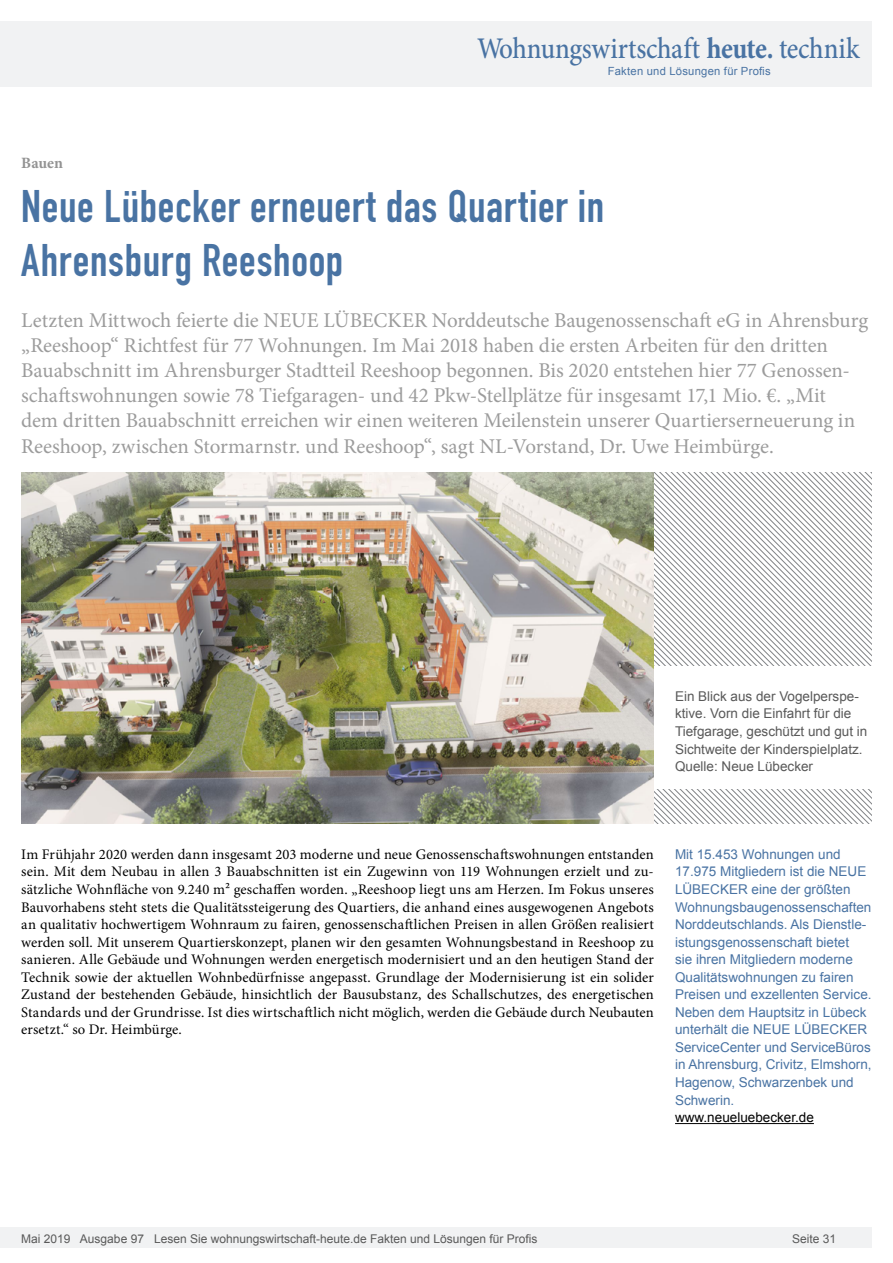
<style>
.page{position:relative;width:893px;height:1263px;background:#fff}
.page>*{position:absolute;margin:0;border:0;box-sizing:border-box;transform-origin:0 0}
.t1{font:45px/54px "DIN Engschrift";letter-spacing:.015em;color:#4973a3}
.t2{font:500 30px "Minion Pro";letter-spacing:-.01em;color:#4973a3;scale:.9 1}
.t3{font:21px/25.2px "Minion Pro";letter-spacing:-.005em;color:#9c9c9c}
.t4{font:700 15.75px "Minion Pro";letter-spacing:-.005em;color:#939393}
.t5{font:14.7px/17.5px "Minion Pro";letter-spacing:.005em;color:#000;text-align:justify}
.t6{font:13.5px/17.5px "Arial";color:#4973a3}
.t7{font:13.5px/17.5px "Arial";color:#595959}
.t8{font:13.5px "Arial";color:#000}
.t9{font:12px "Arial";color:#595959}
.t10{font:11.25px "Arial";letter-spacing:.025em;color:#4973a3}
.s1{font-weight:700}
</style>
<div class="page">
<div style="left:0;top:1227px;width:872px;height:20px;background:#f1f2f3"></div>
<div style="left:0;top:21px;width:872px;height:66px;background:#f1f2f3"></div>
<svg style="left:654px;top:473px;width:218px;height:94px"></svg>
<svg style="left:654px;top:567px;width:218px;height:257px"></svg>
<div style="left:654px;top:666px;width:237px;height:123px;background:#fff"></div>
<hr style="left:675px;top:1123px;width:139px;height:1px;background:#000">
<img style="left:21px;top:473px;width:633px;height:351px">
<h2 class="t2" style="left:477px;top:28px;width:426px">Wohnungswirtschaft <span class="s1">heute.</span> technik</h2>
<p class="t10" style="left:608px;top:63px;width:165px">Fakten und Lösungen für Profis</p>
<p class="t4" style="left:21px;top:152px;width:43px">Bauen</p>
<h1 class="t1" style="left:21px;top:180px;width:585px">Neue Lübecker erneuert das Quartier in<br>Ahrensburg Reeshoop</h1>
<p class="t3" style="left:21px;top:307px;width:849px">Letzten Mittwoch feierte die NEUE LÜBECKER Norddeutsche Baugenossenschaft eG in Ahrensburg „Reeshoop“ Richtfest für 77 Wohnungen. Im Mai 2018 haben die ersten Arbeiten für den dritten Bauabschnitt im Ahrensburger Stadtteil Reeshoop begonnen. Bis 2020 entstehen hier 77 Genossen&shy;schaftswohnungen sowie 78 Tiefgaragen- und 42 Pkw-Stellplätze für insgesamt 17,1 Mio. €. „Mit<br>dem dritten Bauabschnitt erreichen wir einen weiteren Meilenstein unserer Quartierserneuerung in Reeshoop, zwischen Stormarnstr. und Reeshoop“, sagt NL-Vorstand, Dr. Uwe Heimbürge.</p>
<p class="t7" style="left:675px;top:687px;width:194px">Ein Blick aus der Vogelperspe&shy;ktive. Vorn die Einfahrt für die<br>Tiefgarage, geschützt und gut in<br>Sichtweite der Kinderspielplatz.<br>Quelle: Neue Lübecker</p>
<p class="t5" style="left:21px;top:845px;width:634px">Im Frühjahr 2020 werden dann insgesamt 203 moderne und neue Genossenschaftswohnungen entstanden sein. Mit dem Neubau in allen 3 Bauabschnitten ist ein Zugewinn von 119 Wohnungen erzielt und zu&shy;sätzliche Wohnfläche von 9.240 m² geschaffen worden. „Reeshoop liegt uns am Herzen. Im Fokus unseres Bauvorhabens steht stets die Qualitätssteigerung des Quartiers, die anhand eines ausgewogenen Angebots an qualitativ hochwertigem Wohnraum zu fairen, genossenschaftlichen Preisen in allen Größen realisiert werden soll. Mit unserem Quartierskonzept, planen wir den gesamten Wohnungsbestand in Reeshoop zu sanieren. Alle Gebäude und Wohnungen werden energetisch modernisiert und an den heutigen Stand der Technik sowie der aktuellen Wohnbedürfnisse angepasst. Grundlage der Modernisierung ist ein solider Zustand der bestehenden Gebäude, hinsichtlich der Bausubstanz, des Schallschutzes, des energetischen Standards und der Grundrisse. Ist dies wirtschaftlich nicht möglich, werden die Gebäude durch Neubauten ersetzt.“ so Dr. Heimbürge.</p>
<p class="t6" style="left:675px;top:845px;width:198px">Mit 15.453 Wohnungen und<br>17.975 Mitgliedern ist die NEUE<br>LÜBECKER eine der größten<br>Wohnungsbaugenossenschaften<br>Norddeutschlands. Als Dienstle&shy;istungsgenossenschaft bietet<br>sie ihren Mitgliedern moderne<br>Qualitätswohnungen zu fairen<br>Preisen und exzellenten Service.<br>Neben dem Hauptsitz in Lübeck unterhält die NEUE LÜBECKER<br>ServiceCenter und ServiceBüros in Ahrensburg, Crivitz, Elmshorn,<br>Hagenow, Schwarzenbek und<br>Schwerin.</p>
<p class="t8" style="left:675px;top:1108px;width:140px">www.neueluebecker.de</p>
<p class="t9" style="left:21px;top:1230px;width:518px">Mai 2019 Ausgabe 97 Lesen Sie wohnungswirtschaft-heute.de Fakten und Lösungen für Profis</p>
<p class="t9" style="left:792px;top:1231px;width:46px">Seite 31</p>
</div>
